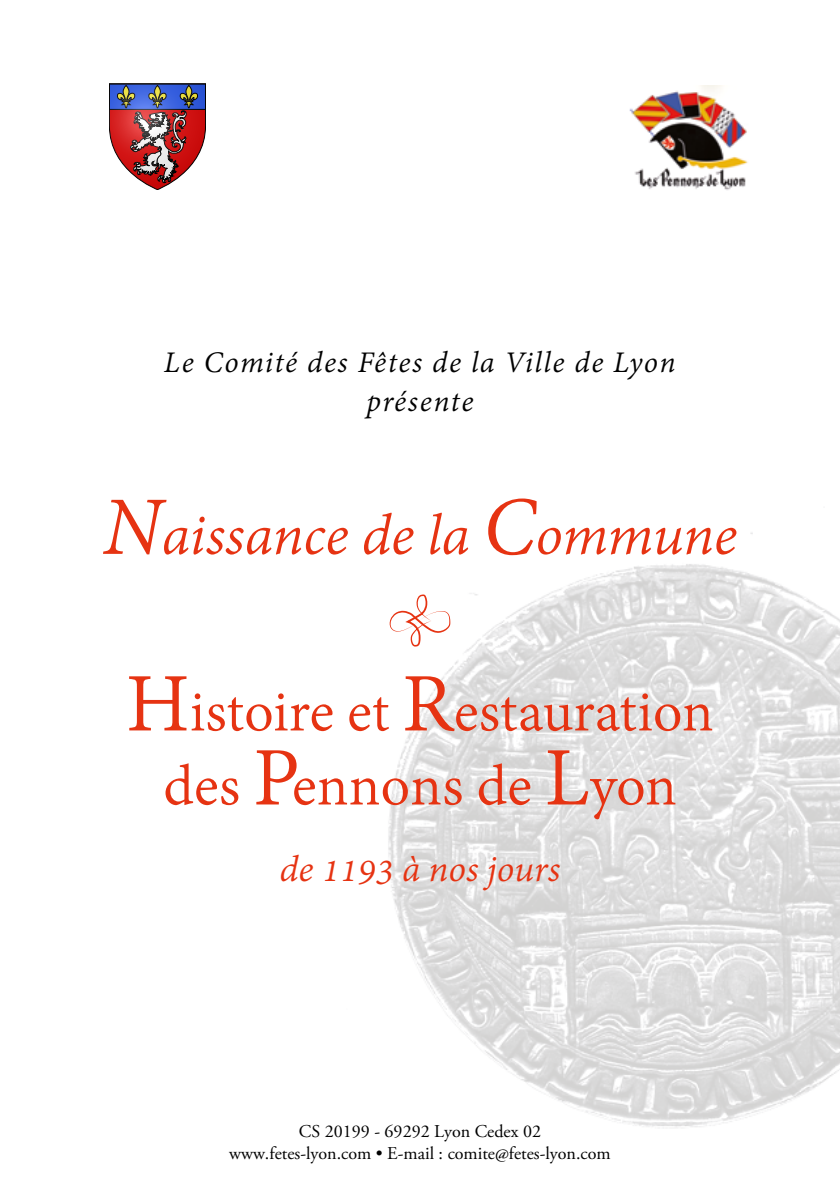
<style>
.page{position:relative;width:840px;height:1191px;background:#fff}
.page>*{position:absolute;margin:0;border:0;box-sizing:border-box;transform-origin:0 0}
.t1{font:62.6px/74px "Adobe Devanagari";color:#e63312;text-align:center}
.t2{font:italic 62.6px "Adobe Devanagari";letter-spacing:-.01em;color:#e63312}
.t3{font:italic 40px "Adobe Devanagari";color:#e63312}
.t4{font:italic 32.4px/38.8px "Adobe Devanagari";letter-spacing:.04em;color:#000;text-align:center}
.t5{font:18px/21.6px "Adobe Garamond Pro";color:#000;text-align:center}
.s1{font-size:90px}
</style>
<div class="page">
<img style="left:388px;top:532px;width:451px;height:596px">
<img style="left:629px;top:85px;width:119px;height:105px">
<svg style="left:109px;top:84px;width:97px;height:106px"></svg>
<svg style="left:389px;top:594px;width:61px;height:52px"></svg>
<h3 class="t4" style="left:164px;top:346px;width:513px">Le Comité des Fêtes de la Ville de Lyon présente</h3>
<h1 class="t2" style="left:103px;top:500px;width:635px"><span class="s1">N</span>aissance de la <span class="s1">C</span>ommune</h1>
<h1 class="t1" style="left:126px;top:680px;width:589px"><span class="s1">H</span>istoire et <span class="s1">R</span>estauration des <span class="s1">P</span>ennons de <span class="s1">L</span>yon</h1>
<h2 class="t3" style="left:279px;top:847px;width:282px">de 1193 à nos jours</h2>
<p class="t5" style="left:229px;top:1121px;width:383px">CS 20199 - 69292 Lyon Cedex 02 www.fetes-lyon.com • E-mail : comite@fetes-lyon.com</p>
</div>
